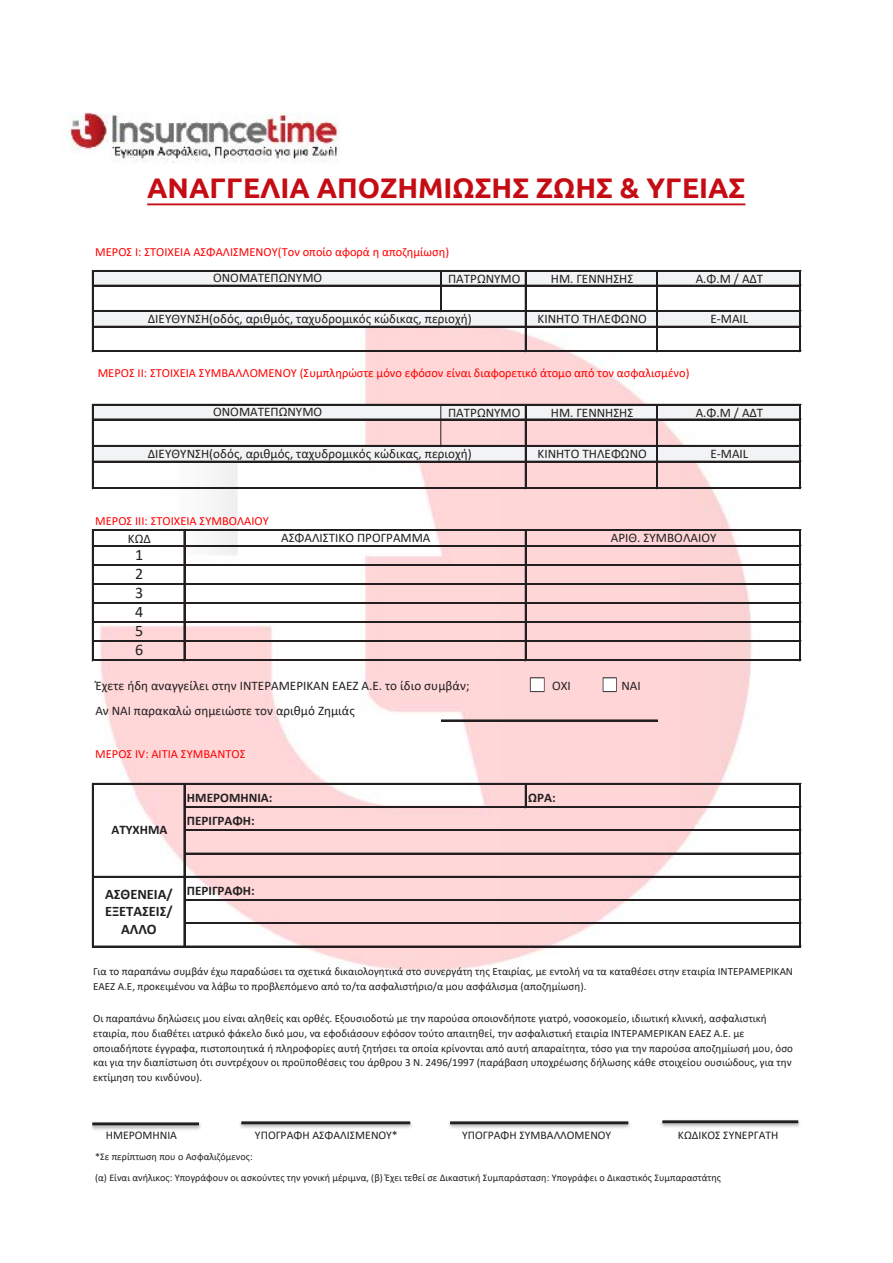
<style>
.page{position:relative;width:893px;height:1263px;background:#fff}
.page>*{position:absolute;margin:0;border:0;box-sizing:border-box;transform-origin:0 0}
.t1{font:700 28.35px "Ubuntu";color:#c50c14}
.t2{font:16.05px/19px "Calibri";color:#231f20;text-align:justify}
.t3{font:700 14.55px/17.5px "Calibri";letter-spacing:-.005em;color:#231f20;text-align:center}
.t4{font:13.05px "Calibri";color:#231f20}
.t5{font:700 13.05px "Calibri";color:#231f20}
.t6{font:12.45px "Calibri";color:#f00}
.t7{font:11.7px "Calibri";color:#231f20}
.t8{font:10.95px/14.9px "Calibri";color:#231f20}
.t9{font:10.2px/21.1px "Calibri";color:#231f20}
</style>
<div class="page">
<img style="left:65px;top:112px;width:737px;height:859px">
<div style="left:94px;top:271px;width:707px;height:15px;background:#f2f3f4"></div>
<div style="left:94px;top:311px;width:707px;height:16px;background:#f2f3f4"></div>
<div style="left:94px;top:405px;width:707px;height:15px;background:#f2f3f4"></div>
<div style="left:94px;top:446px;width:707px;height:16px;background:#f2f3f4"></div>
<hr style="left:92px;top:270px;width:2px;height:82px;background:#231f20">
<hr style="left:441px;top:272px;width:1px;height:40px;background:#231f20">
<hr style="left:525px;top:272px;width:1px;height:80px;background:#231f20">
<hr style="left:656px;top:272px;width:1px;height:80px;background:#231f20">
<hr style="left:657px;top:272px;width:1px;height:80px;background:#231f20">
<hr style="left:799px;top:272px;width:1px;height:80px;background:#231f20">
<hr style="left:800px;top:272px;width:1px;height:80px;background:#231f20">
<hr style="left:92px;top:404px;width:2px;height:85px;background:#231f20">
<hr style="left:525px;top:406px;width:1px;height:83px;background:#231f20">
<hr style="left:799px;top:406px;width:1px;height:83px;background:#231f20">
<hr style="left:800px;top:406px;width:1px;height:83px;background:#231f20">
<hr style="left:92px;top:530px;width:2px;height:131px;background:#231f20">
<hr style="left:184px;top:531px;width:1px;height:130px;background:#231f20">
<hr style="left:525px;top:531px;width:1px;height:130px;background:#231f20">
<hr style="left:799px;top:531px;width:1px;height:130px;background:#231f20">
<hr style="left:800px;top:531px;width:1px;height:130px;background:#231f20">
<hr style="left:92px;top:783px;width:2px;height:164px;background:#231f20">
<hr style="left:441px;top:406px;width:1px;height:41px;background:#231f20">
<svg style="left:525px;top:785px;width:1px;height:21px"></svg>
<hr style="left:656px;top:406px;width:1px;height:83px;background:#231f20">
<hr style="left:657px;top:406px;width:1px;height:83px;background:#231f20">
<hr style="left:799px;top:785px;width:1px;height:162px;background:#231f20">
<hr style="left:800px;top:785px;width:1px;height:162px;background:#231f20">
<hr style="left:184px;top:785px;width:1px;height:162px;background:#231f20">
<hr style="left:94px;top:270px;width:707px;height:2px;background:#231f20">
<hr style="left:94px;top:285px;width:707px;height:1px;background:#231f20">
<hr style="left:94px;top:310px;width:707px;height:2px;background:#231f20">
<hr style="left:94px;top:326px;width:707px;height:1px;background:#231f20">
<hr style="left:94px;top:350px;width:707px;height:2px;background:#231f20">
<hr style="left:94px;top:404px;width:707px;height:2px;background:#231f20">
<hr style="left:94px;top:419px;width:707px;height:1px;background:#231f20">
<hr style="left:94px;top:445px;width:707px;height:2px;background:#231f20">
<hr style="left:94px;top:461px;width:707px;height:1px;background:#231f20">
<hr style="left:94px;top:487px;width:707px;height:2px;background:#231f20">
<hr style="left:94px;top:529px;width:707px;height:1px;background:#231f20">
<hr style="left:94px;top:530px;width:707px;height:1px;background:#231f20">
<hr style="left:94px;top:545px;width:707px;height:2px;background:#231f20">
<hr style="left:94px;top:564px;width:707px;height:2px;background:#231f20">
<hr style="left:94px;top:583px;width:707px;height:2px;background:#231f20">
<hr style="left:94px;top:602px;width:707px;height:1px;background:#231f20">
<hr style="left:94px;top:603px;width:707px;height:1px;background:#231f20">
<hr style="left:94px;top:621px;width:707px;height:1px;background:#231f20">
<hr style="left:94px;top:622px;width:707px;height:1px;background:#231f20">
<hr style="left:94px;top:640px;width:707px;height:1px;background:#231f20">
<hr style="left:94px;top:641px;width:707px;height:1px;background:#231f20">
<hr style="left:94px;top:659px;width:707px;height:1px;background:#231f20">
<hr style="left:94px;top:660px;width:707px;height:1px;background:#231f20">
<hr style="left:441px;top:720px;width:216px;height:1px;background:#231f20">
<hr style="left:94px;top:783px;width:707px;height:2px;background:#231f20">
<hr style="left:185px;top:806px;width:616px;height:2px;background:#231f20">
<hr style="left:185px;top:829px;width:616px;height:1px;background:#231f20">
<hr style="left:185px;top:830px;width:616px;height:1px;background:#231f20">
<hr style="left:185px;top:853px;width:616px;height:1px;background:#231f20">
<hr style="left:94px;top:876px;width:707px;height:2px;background:#231f20">
<hr style="left:185px;top:899px;width:616px;height:2px;background:#231f20">
<hr style="left:185px;top:922px;width:616px;height:1px;background:#231f20">
<hr style="left:185px;top:923px;width:616px;height:1px;background:#231f20">
<hr style="left:94px;top:946px;width:707px;height:1px;background:#231f20">
<img style="left:92px;top:1123px;width:109px;height:7px">
<hr style="left:92px;top:1122px;width:107px;height:3px;background:#231f20">
<img style="left:239px;top:1121px;width:173px;height:7px">
<hr style="left:241px;top:1121px;width:169px;height:3px;background:#231f20">
<img style="left:660px;top:1120px;width:140px;height:7px">
<hr style="left:662px;top:1120px;width:136px;height:3px;background:#231f20">
<img style="left:448px;top:1121px;width:182px;height:7px">
<hr style="left:450px;top:1121px;width:178px;height:3px;background:#231f20">
<img style="left:597px;top:673px;width:25px;height:23px">
<img style="left:524px;top:673px;width:25px;height:23px">
<hr style="left:147px;top:203px;width:598px;height:2px;background:#c50c14">
<p class="t1" style="left:147px;top:171px;width:600px">ΑΝΑΓΓΕΛΙΑ ΑΠΟΖΗΜΙΩΣΗΣ ΖΩΗΣ &amp; ΥΓΕΙΑΣ</p>
<p class="t6" style="left:95px;top:244px;width:355px">ΜΕΡΟΣ Ι: ΣΤΟΙΧΕΙΑ ΑΣΦΑΛΙΣΜΕΝΟΥ(Τον οποίο αφορά η αποζημίωση)</p>
<p class="t4" style="left:213px;top:269px;width:111px">ΟΝΟΜΑΤΕΠΩΝΥΜΟ</p>
<p class="t4" style="left:148px;top:309px;width:325px">ΔΙΕΥΘΥΝΣΗ(οδός, αριθμός, ταχυδρομικός κώδικας, περιοχή)</p>
<p class="t4" style="left:448px;top:269px;width:74px">ΠΑΤΡΩΝΥΜΟ</p>
<p class="t4" style="left:551px;top:269px;width:84px">ΗΜ. ΓΕΝΝΗΣΗΣ</p>
<p class="t4" style="left:696px;top:269px;width:69px">Α.Φ.Μ / ΑΔΤ</p>
<p class="t4" style="left:538px;top:310px;width:111px">ΚΙΝΗΤΟ ΤΗΛΕΦΩΝΟ</p>
<p class="t4" style="left:710px;top:310px;width:39px">E-MAIL</p>
<p class="t6" style="left:98px;top:364px;width:593px">ΜΕΡΟΣ ΙΙ: ΣΤΟΙΧΕΙΑ ΣΥΜΒΑΛΛΟΜΕΝΟΥ (Συμπληρώστε μόνο εφόσον είναι διαφορετικό άτομο από τον ασφαλισμένο)</p>
<p class="t4" style="left:448px;top:403px;width:74px">ΠΑΤΡΩΝΥΜΟ</p>
<p class="t4" style="left:551px;top:403px;width:84px">ΗΜ. ΓΕΝΝΗΣΗΣ</p>
<p class="t4" style="left:696px;top:403px;width:69px">Α.Φ.Μ / ΑΔΤ</p>
<p class="t4" style="left:538px;top:445px;width:111px">ΚΙΝΗΤΟ ΤΗΛΕΦΩΝΟ</p>
<p class="t4" style="left:710px;top:445px;width:39px">E-MAIL</p>
<p class="t4" style="left:213px;top:402px;width:111px">ΟΝΟΜΑΤΕΠΩΝΥΜΟ</p>
<p class="t4" style="left:148px;top:444px;width:325px">ΔΙΕΥΘΥΝΣΗ(οδός, αριθμός, ταχυδρομικός κώδικας, περιοχή)</p>
<p class="t6" style="left:95px;top:512px;width:175px">ΜΕΡΟΣ ΙΙΙ: ΣΤΟΙΧΕΙΑ ΣΥΜΒΟΛΑΙΟΥ</p>
<p class="t4" style="left:281px;top:528px;width:151px">ΑΣΦΑΛΙΣΤΙΚΟ ΠΡΟΓΡΑΜΜΑ</p>
<p class="t4" style="left:611px;top:528px;width:107px">ΑΡΙΘ. ΣΥΜΒΟΛΑΙΟΥ</p>
<p class="t4" style="left:128px;top:529px;width:24px">ΚΩΔ</p>
<p class="t2" style="left:135px;top:545px;width:10px">1<br>2<br>3<br>4<br>5<br>6</p>
<p class="t4" style="left:95px;top:676px;width:376px">Έχετε ήδη αναγγείλει στην ΙΝΤΕΡΑΜΕΡΙΚΑΝ ΕΑΕΖ Α.Ε. το ίδιο συμβάν;</p>
<p class="t4" style="left:552px;top:676px;width:20px">ΟΧΙ</p>
<p class="t4" style="left:621px;top:676px;width:21px">ΝΑΙ</p>
<p class="t4" style="left:95px;top:702px;width:261px">Αν ΝΑΙ παρακαλώ σημειώστε τον αριθμό Ζημιάς</p>
<p class="t6" style="left:95px;top:745px;width:152px">ΜΕΡΟΣ IV: ΑΙΤΙΑ ΣΥΜΒΑΝΤΟΣ</p>
<p class="t5" style="left:111px;top:820px;width:57px">ΑΤΥΧΗΜΑ</p>
<p class="t5" style="left:187px;top:788px;width:87px">ΗΜΕΡΟΜΗΝΙΑ:</p>
<p class="t5" style="left:528px;top:788px;width:29px">ΩΡΑ:</p>
<p class="t5" style="left:187px;top:812px;width:69px">ΠΕΡΙΓΡΑΦΗ:</p>
<p class="t3" style="left:105px;top:885px;width:69px">ΑΣΘΕΝΕΙΑ/<br>ΕΞΕΤΑΣΕΙΣ/<br>ΑΛΛΟ</p>
<p class="t5" style="left:187px;top:881px;width:69px">ΠΕΡΙΓΡΑΦΗ:</p>
<p class="t8" style="left:93px;top:963px;width:701px">Για το παραπάνω συμβάν έχω παραδώσει τα σχετικά δικαιολογητικά στο συνεργάτη της Εταιρίας, με εντολή να τα καταθέσει στην εταιρία ΙΝΤΕΡΑΜΕΡΙΚΑΝ<br>ΕΑΕΖ Α.Ε, προκειμένου να λάβω το προβλεπόμενο από το/τα ασφαλιστήριο/α μου ασφάλισμα (αποζημίωση).</p>
<p class="t8" style="left:93px;top:1010px;width:701px">Οι παραπάνω δηλώσεις μου είναι αληθείς και ορθές. Εξουσιοδοτώ με την παρούσα οποιονδήποτε γιατρό, νοσοκομείο, ιδιωτική κλινική, ασφαλιστική εταιρία, που διαθέτει ιατρικό φάκελο δικό μου, να εφοδιάσουν εφόσον τούτο απαιτηθεί, την ασφαλιστική εταιρία ΙΝΤΕΡΑΜΕΡΙΚΑΝ ΕΑΕΖ Α.Ε. με οποιαδήποτε έγγραφα, πιστοποιητικά ή πληροφορίες αυτή ζητήσει τα οποία κρίνονται από αυτή απαραίτητα, τόσο για την παρούσα αποζημίωσή μου, όσο και για την διαπίστωση ότι συντρέχουν οι προϋποθέσεις του άρθρου 3 Ν. 2496/1997 (παράβαση υποχρέωσης δήλωσης κάθε στοιχείου ουσιώδους, για την εκτίμηση του κινδύνου).</p>
<p class="t7" style="left:106px;top:1126px;width:73px">ΗΜΕΡΟΜΗΝΙΑ</p>
<p class="t7" style="left:255px;top:1126px;width:144px">ΥΠΟΓΡΑΦΗ ΑΣΦΑΛΙΣΜΕΝΟΥ*</p>
<p class="t7" style="left:678px;top:1126px;width:102px">ΚΩΔΙΚΟΣ ΣΥΝΕΡΓΑΤΗ</p>
<p class="t9" style="left:95px;top:1145px;width:627px">*Σε περίπτωση που ο Ασφαλιζόμενος:<br>(α) Είναι ανήλικος: Υπογράφουν οι ασκούντες την γονική μέριμνα, (β) Έχει τεθεί σε Δικαστική Συμπαράσταση: Υπογράφει ο Δικαστικός Συμπαραστάτης</p>
<p class="t7" style="left:462px;top:1126px;width:151px">ΥΠΟΓΡΑΦΗ ΣΥΜΒΑΛΛΟΜΕΝΟΥ</p>
</div>
